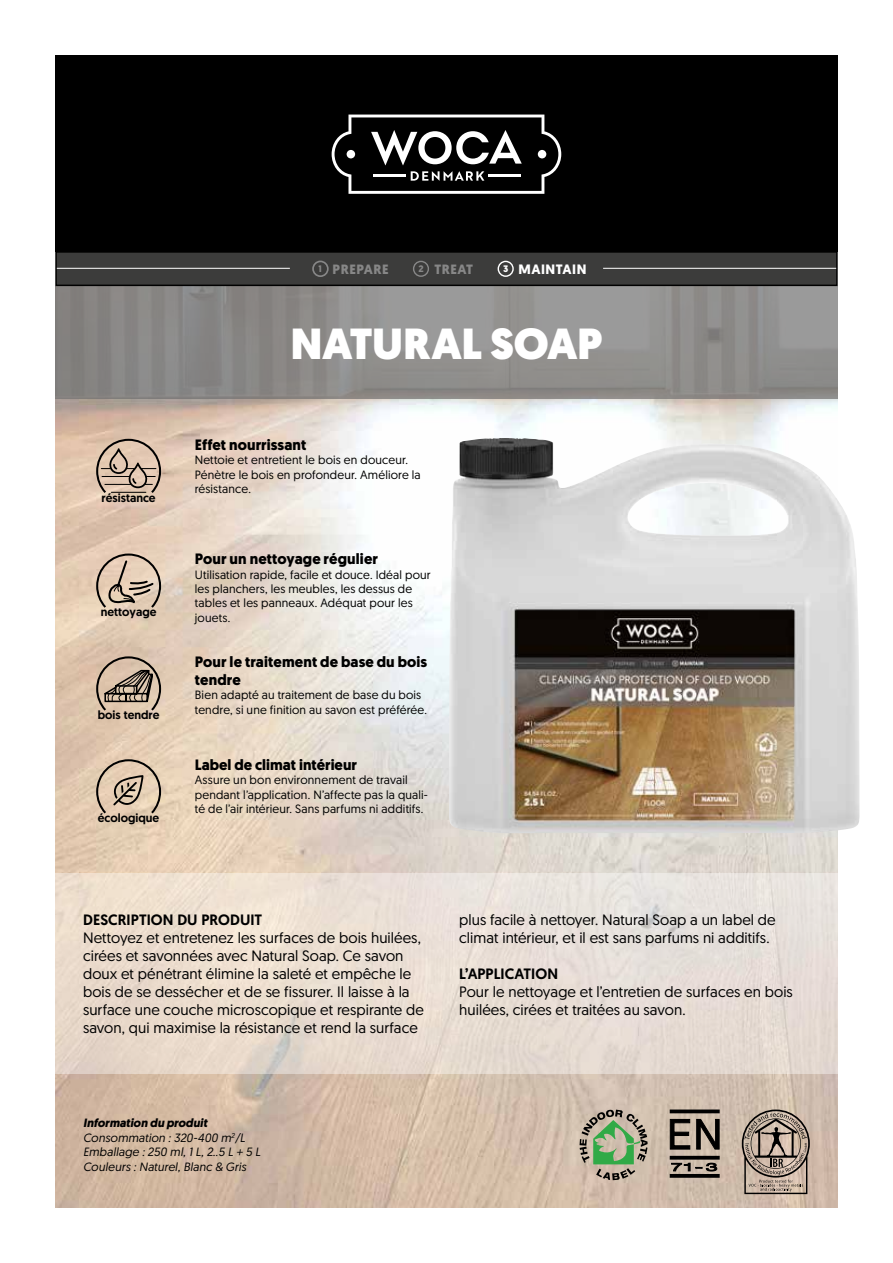
<style>
.page{position:relative;width:893px;height:1263px;background:#fff}
.page>*{position:absolute;margin:0;border:0;box-sizing:border-box;transform-origin:0 0}
.t1{font:900 43.5px "Geomanist";letter-spacing:-.015em;color:#fff}
.t2{font:15px/18px "Geomanist";letter-spacing:.005em;color:#000}
.t3{font:700 15px/18px "Geomanist";letter-spacing:.005em;color:#000}
.t4{font:500 15px "Geomanist";letter-spacing:.005em;color:#000}
.t5{font:700 13.5px "Geomanist";letter-spacing:.04em;color:#878787}
.t6{font:700 13.5px "Geomanist";letter-spacing:.04em;color:#fff}
.t7{font:12px/14.4px "Geomanist";letter-spacing:.015em;color:#000}
.t8{font:italic 12px/14.4px "Geomanist";letter-spacing:.01em;color:#000}
.t9{font:500 12px "Geomanist";color:#000}
.s1{font-size:9.45px}
.s2{font-weight:700}
</style>
<div class="page">
<img style="left:55px;top:399px;width:783px;height:809px">
<div style="left:55px;top:55px;width:783px;height:196px;background:#000"></div>
<svg style="left:332px;top:115px;width:229px;height:79px"></svg>
<svg style="left:55px;top:286px;width:783px;height:113px;background:#8e8d8b"></svg>
<svg style="left:96px;top:553px;width:65px;height:55px;background:#beab98"></svg>
<img style="left:449px;top:438px;width:411px;height:395px">
<div style="left:55px;top:873px;width:783px;height:201px;background:linear-gradient(to bottom,#ede4db,#e5d7cc)"></div>
<svg style="left:96px;top:439px;width:65px;height:54px;background:#b8a290"></svg>
<svg style="left:670px;top:1119px;width:20px;height:31px"></svg>
<svg style="left:696px;top:1118px;width:24px;height:32px"></svg>
<svg style="left:671px;top:1163px;width:19px;height:8px"></svg>
<svg style="left:696px;top:1163px;width:21px;height:8px"></svg>
<hr style="left:670px;top:1156px;width:50px;height:3px;background:#000">
<svg style="left:670px;top:1109px;width:50px;height:4px"></svg>
<svg style="left:670px;top:1174px;width:50px;height:4px"></svg>
<svg style="left:579px;top:1109px;width:69px;height:71px;background:#9aa285"></svg>
<svg style="left:742px;top:1109px;width:68px;height:85px;background:#9e8e81"></svg>
<svg style="left:96px;top:656px;width:65px;height:55px;background:#a89684"></svg>
<div style="left:56px;top:252px;width:781px;height:33px;background:#3c3c3b"></div>
<hr style="left:56px;top:268px;width:234px;height:1px;background:#fff">
<hr style="left:603px;top:268px;width:234px;height:1px;background:#fff">
<div style="left:312px;top:261px;width:17px;height:16px;border:2px solid #878787;border-radius:50%"></div>
<div style="left:413px;top:261px;width:16px;height:16px;border:1px solid #878787;border-radius:50%"></div>
<div style="left:498px;top:261px;width:16px;height:16px;border:1px solid #fff;border-radius:50%"></div>
<div style="left:55px;top:251px;width:783px;height:35px;border:2px solid #000"></div>
<svg style="left:96px;top:759px;width:65px;height:54px;background:#c1ad97"></svg>
<p class="t5" style="left:319px;top:260px;width:72px"><span class="s1">1</span> PREPARE</p>
<p class="t5" style="left:418px;top:260px;width:56px"><span class="s1">2</span> TREAT</p>
<p class="t6" style="left:503px;top:260px;width:85px"><span class="s1">3</span> MAINTAIN</p>
<p class="t9" style="left:102px;top:490px;width:56px">résistance</p>
<p class="t9" style="left:101px;top:604px;width:57px">nettoyage</p>
<p class="t9" style="left:98px;top:707px;width:63px">bois tendre</p>
<p class="t9" style="left:98px;top:810px;width:63px">écologique</p>
<h1 class="t1" style="left:290px;top:314px;width:313px">NATURAL SOAP</h1>
<p class="t3" style="left:195px;top:436px;width:113px">Effet nourrissant</p>
<p class="t7" style="left:195px;top:453px;width:227px">Nettoie et entretient le bois en douceur.<br>Pénètre le bois en profondeur. Améliore la résistance.</p>
<p class="t3" style="left:195px;top:550px;width:185px">Pour un nettoyage régulier</p>
<p class="t7" style="left:195px;top:567px;width:237px">Utilisation rapide, facile et douce. Idéal pour les planchers, les meubles, les dessus de tables et les panneaux. Adéquat pour les jouets.</p>
<p class="t3" style="left:195px;top:653px;width:234px">Pour le traitement de base du bois tendre</p>
<p class="t7" style="left:195px;top:688px;width:234px">Bien adapté au traitement de base du bois tendre, si une finition au savon est préférée.</p>
<p class="t3" style="left:195px;top:756px;width:164px">Label de climat intérieur</p>
<p class="t7" style="left:195px;top:772px;width:235px">Assure un bon environnement de travail pendant l’application. N’affecte pas la quali&shy;té de l’air intérieur. Sans parfums ni additifs.</p>
<p class="t4" style="left:83px;top:909px;width:181px">DESCRIPTION DU PRODUIT</p>
<p class="t2" style="left:83px;top:928px;width:342px">Nettoyez et entretenez les surfaces de bois huilées, cirées et savonnées avec Natural Soap. Ce savon doux et pénétrant élimine la saleté et empêche le bois de se dessécher et de se fissurer. Il laisse à la surface une couche microscopique et respirante de savon, qui maximise la résistance et rend la surface</p>
<p class="t8" style="left:83px;top:1115px;width:179px"><span class="s2">Information du produit<br></span>Consommation : 320-400 m<sup>2</sup>/L<br>Emballage : 250 ml, 1 L, 2..5 L + 5 L<br>Couleurs : Naturel, Blanc &amp; Gris</p>
<p class="t2" style="left:459px;top:910px;width:318px">plus facile à nettoyer. Natural Soap a un label de climat intérieur, et il est sans parfums ni additifs.</p>
<p class="t4" style="left:459px;top:963px;width:100px">L’APPLICATION</p>
<p class="t2" style="left:459px;top:982px;width:335px">Pour le nettoyage et l’entretien de surfaces en bois huilées, cirées et traitées au savon.</p>
</div>
